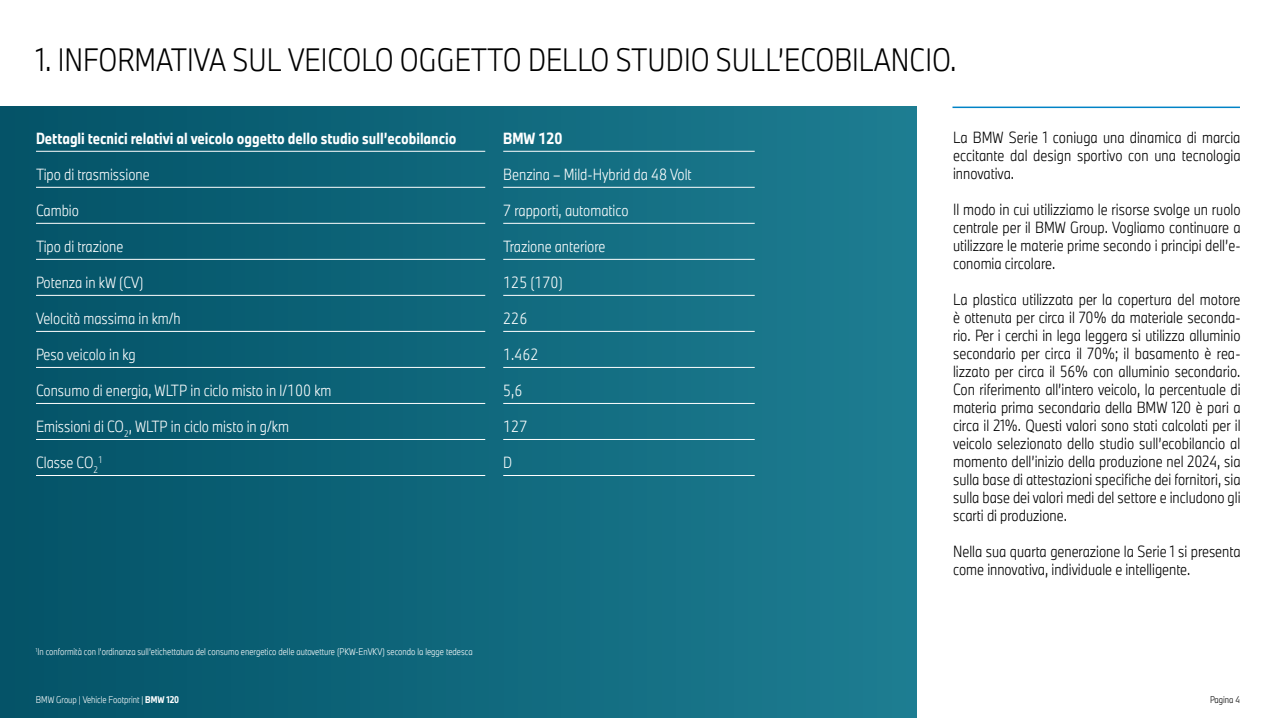
<style>
.page{position:relative;width:1276px;height:718px;background:#fff}
.page>*{position:absolute;margin:0;border:0;box-sizing:border-box;transform-origin:0 0}
.t1{font:300 30px "BMW Group TN Condensed Pro";color:#000}
.t2{font:300 15px/18px "BMW Group TN Condensed Pro";color:#000;text-align:justify}
.t3{font:300 15px "BMW Group TN Condensed";color:#fff}
.t4{font:700 15px "BMW Group TN Condensed";color:#fff}
.t5{font:300 9px "BMW Group TN Condensed Pro";color:#fff}
.t6{font:300 9px "BMW Group TN Condensed Pro";color:#000}
.t7{font:300 8.7px "BMW Group TN Condensed";color:#fff}
.s1{font-weight:700}
</style>
<div class="page">
<div style="left:0;top:106px;width:916px;height:612px;background:linear-gradient(to right,#045367,#1e7d92)"></div>
<hr style="left:952px;top:106px;width:288px;height:2px;background:#0083c6">
<hr style="left:36px;top:151px;width:449px;height:1px;background:#fff">
<hr style="left:503px;top:151px;width:251px;height:1px;background:#fff">
<hr style="left:36px;top:187px;width:449px;height:1px;background:#fff">
<hr style="left:503px;top:187px;width:251px;height:1px;background:#fff">
<hr style="left:36px;top:223px;width:449px;height:1px;background:#fff">
<hr style="left:503px;top:223px;width:251px;height:1px;background:#fff">
<hr style="left:36px;top:259px;width:449px;height:1px;background:#fff">
<hr style="left:503px;top:259px;width:251px;height:1px;background:#fff">
<hr style="left:36px;top:295px;width:449px;height:1px;background:#fff">
<hr style="left:503px;top:295px;width:251px;height:1px;background:#fff">
<hr style="left:36px;top:331px;width:449px;height:1px;background:#fff">
<hr style="left:503px;top:331px;width:251px;height:1px;background:#fff">
<hr style="left:36px;top:367px;width:449px;height:1px;background:#fff">
<hr style="left:503px;top:367px;width:251px;height:1px;background:#fff">
<hr style="left:36px;top:403px;width:449px;height:1px;background:#fff">
<hr style="left:503px;top:403px;width:251px;height:1px;background:#fff">
<hr style="left:36px;top:439px;width:449px;height:1px;background:#fff">
<hr style="left:503px;top:439px;width:251px;height:1px;background:#fff">
<hr style="left:36px;top:475px;width:449px;height:1px;background:#fff">
<hr style="left:503px;top:475px;width:251px;height:1px;background:#fff">
<h1 class="t1" style="left:36px;top:38px;width:922px">1. INFORMATIVA SUL VEICOLO OGGETTO DELLO STUDIO SULL’ECOBILANCIO.</h1>
<p class="t4" style="left:36px;top:127px;width:422px">Dettagli tecnici relativi al veicolo oggetto dello studio sull’ecobilancio</p>
<p class="t4" style="left:503px;top:127px;width:61px">BMW 120</p>
<p class="t3" style="left:36px;top:164px;width:115px">Tipo di trasmissione</p>
<p class="t3" style="left:503px;top:164px;width:190px">Benzina – Mild-Hybrid da 48 Volt</p>
<p class="t3" style="left:36px;top:200px;width:45px">Cambio</p>
<p class="t3" style="left:503px;top:200px;width:127px">7 rapporti, automatico</p>
<p class="t3" style="left:36px;top:236px;width:89px">Tipo di trazione</p>
<p class="t3" style="left:503px;top:236px;width:104px">Trazione anteriore</p>
<p class="t3" style="left:36px;top:272px;width:109px">Potenza in kW (CV)</p>
<p class="t3" style="left:503px;top:272px;width:61px">125 (170)</p>
<p class="t3" style="left:36px;top:308px;width:146px">Velocità massima in km/h</p>
<p class="t3" style="left:503px;top:308px;width:26px">226</p>
<p class="t3" style="left:36px;top:344px;width:101px">Peso veicolo in kg</p>
<p class="t3" style="left:503px;top:344px;width:37px">1.462</p>
<p class="t3" style="left:36px;top:380px;width:297px">Consumo di energia, WLTP in ciclo misto in l/100 km</p>
<p class="t3" style="left:503px;top:380px;width:21px">5,6</p>
<p class="t3" style="left:36px;top:416px;width:255px">Emissioni di CO<sub>2</sub>, WLTP in ciclo misto in g/km</p>
<p class="t3" style="left:503px;top:416px;width:26px">127</p>
<p class="t3" style="left:36px;top:452px;width:64px">Classe CO<sub>2</sub></p>
<p class="t7" style="left:98px;top:454px;width:6px">1</p>
<p class="t3" style="left:503px;top:452px;width:11px">D</p>
<p class="t5" style="left:36px;top:645px;width:438px"><sup>1</sup>In conformità con l’ordinanza sull’etichettatura del consumo energetico delle autovetture (PKW-EnVKV) secondo la legge tedesca</p>
<p class="t2" style="left:953px;top:127px;width:289px">La BMW Serie 1 coniuga una dinamica di marcia eccitante dal design sportivo con una tecnologia innovativa.</p>
<p class="t2" style="left:953px;top:199px;width:289px">Il modo in cui utilizziamo le risorse svolge un ruolo centrale per il BMW Group. Vogliamo continuare a utilizzare le materie prime secondo i principi dell’e&shy;conomia circolare.</p>
<p class="t2" style="left:953px;top:289px;width:289px">La plastica utilizzata per la copertura del motore è ottenuta per circa il 70% da materiale seconda&shy;rio. Per i cerchi in lega leggera si utilizza alluminio secondario per circa il 70%; il basamento è rea&shy;lizzato per circa il 56% con alluminio secondario.<br>Con riferimento all’intero veicolo, la percentuale di materia prima secondaria della BMW 120 è pari a circa il 21%. Questi valori sono stati calcolati per il veicolo selezionato dello studio sull’ecobilancio al momento dell’inizio della produzione nel 2024, sia sulla base di attestazioni specifiche dei fornitori, sia sulla base dei valori medi del settore e includono gli scarti di produzione.</p>
<p class="t2" style="left:953px;top:541px;width:289px">Nella sua quarta generazione la Serie 1 si presenta come innovativa, individuale e intelligente.</p>
<p class="t5" style="left:36px;top:693px;width:145px">BMW Group | Vehicle Footprint | <span class="s1">BMW 120</span></p>
<p class="t6" style="left:1210px;top:693px;width:31px">Pagina 4</p>
</div>
